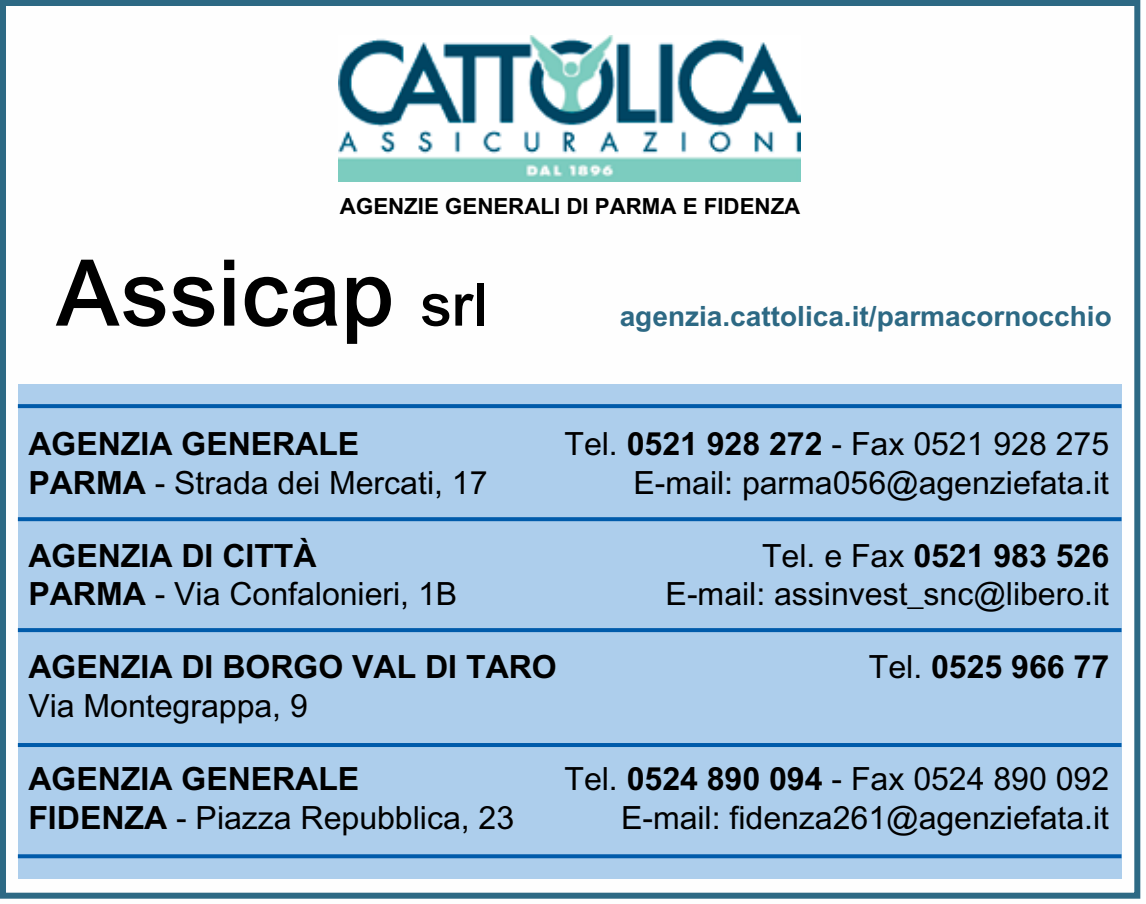
<style>
.page{position:relative;width:1146px;height:904px;background:#fff}
.page>*{position:absolute;margin:0;border:0;box-sizing:border-box;transform-origin:0 0}
.t1{font:500 92px "Arial MT Std";color:#000}
.t2{font:32px "Arial MT Std";color:#000}
.t3{font:700 32px "Arial MT Std";color:#000}
.t4{font:700 28px "Arial MT Std";color:#2d6984}
.t5{font:700 22.4px "Arial MT Std";color:#000}
.s1{font-size:60px}
.s2{font-weight:700}
.s3{font-weight:400}
</style>
<div class="page">
<div style="left:18px;top:384px;width:1103px;height:495px;background:#adceec"></div>
<svg style="left:18px;top:517px;width:1103px;height:4px;background:#0760ac"></svg>
<svg style="left:18px;top:628px;width:1103px;height:4px;background:#045eab"></svg>
<hr style="left:18px;top:743px;width:1103px;height:4px;background:#005baa">
<svg style="left:18px;top:854px;width:1103px;height:4px;background:#0b62ae"></svg>
<svg style="left:18px;top:404px;width:1103px;height:4px;background:#055eab"></svg>
<img style="left:338px;top:35px;width:462px;height:146px">
<div style="left:0;top:0;width:1140px;height:899px;border:6px solid #2d6984"></div>
<p class="t5" style="left:340px;top:193px;width:462px">AGENZIE GENERALI DI PARMA E FIDENZA</p>
<h1 class="t1" style="left:55px;top:239px;width:434px">Assicap <span class="s1">srl</span></h1>
<p class="t4" style="left:619px;top:299px;width:493px">agenzia.cattolica.it/parmacornocchio</p>
<p class="t3" style="left:28px;top:424px;width:332px">AGENZIA GENERALE</p>
<p class="t2" style="left:564px;top:425px;width:546px">Tel. <span class="s2">0521 928 272</span> - Fax 0521 928 275</p>
<p class="t2" style="left:28px;top:464px;width:460px"><span class="s2">PARMA</span> - Strada dei Mercati, 17</p>
<p class="t2" style="left:633px;top:464px;width:477px">E-mail: parma056@agenziefata.it</p>
<p class="t3" style="left:28px;top:536px;width:289px">AGENZIA DI CITTÀ</p>
<p class="t3" style="left:762px;top:536px;width:348px"><span class="s3">Tel. e Fax</span> 0521 983 526</p>
<p class="t2" style="left:28px;top:576px;width:430px"><span class="s2">PARMA</span> - Via Confalonieri, 1B</p>
<p class="t2" style="left:665px;top:576px;width:445px">E-mail: assinvest_snc@libero.it</p>
<p class="t3" style="left:28px;top:648px;width:530px">AGENZIA DI BORGO VAL DI TARO</p>
<p class="t3" style="left:868px;top:648px;width:242px"><span class="s3">Tel.</span> 0525 966 77</p>
<p class="t2" style="left:28px;top:688px;width:281px">Via Montegrappa, 9</p>
<p class="t3" style="left:28px;top:760px;width:332px">AGENZIA GENERALE</p>
<p class="t2" style="left:564px;top:761px;width:546px">Tel. <span class="s2">0524 890 094</span> - Fax 0524 890 092</p>
<p class="t2" style="left:28px;top:800px;width:487px"><span class="s2">FIDENZA</span> - Piazza Repubblica, 23</p>
<p class="t2" style="left:621px;top:800px;width:489px">E-mail: fidenza261@agenziefata.it</p>
</div>
